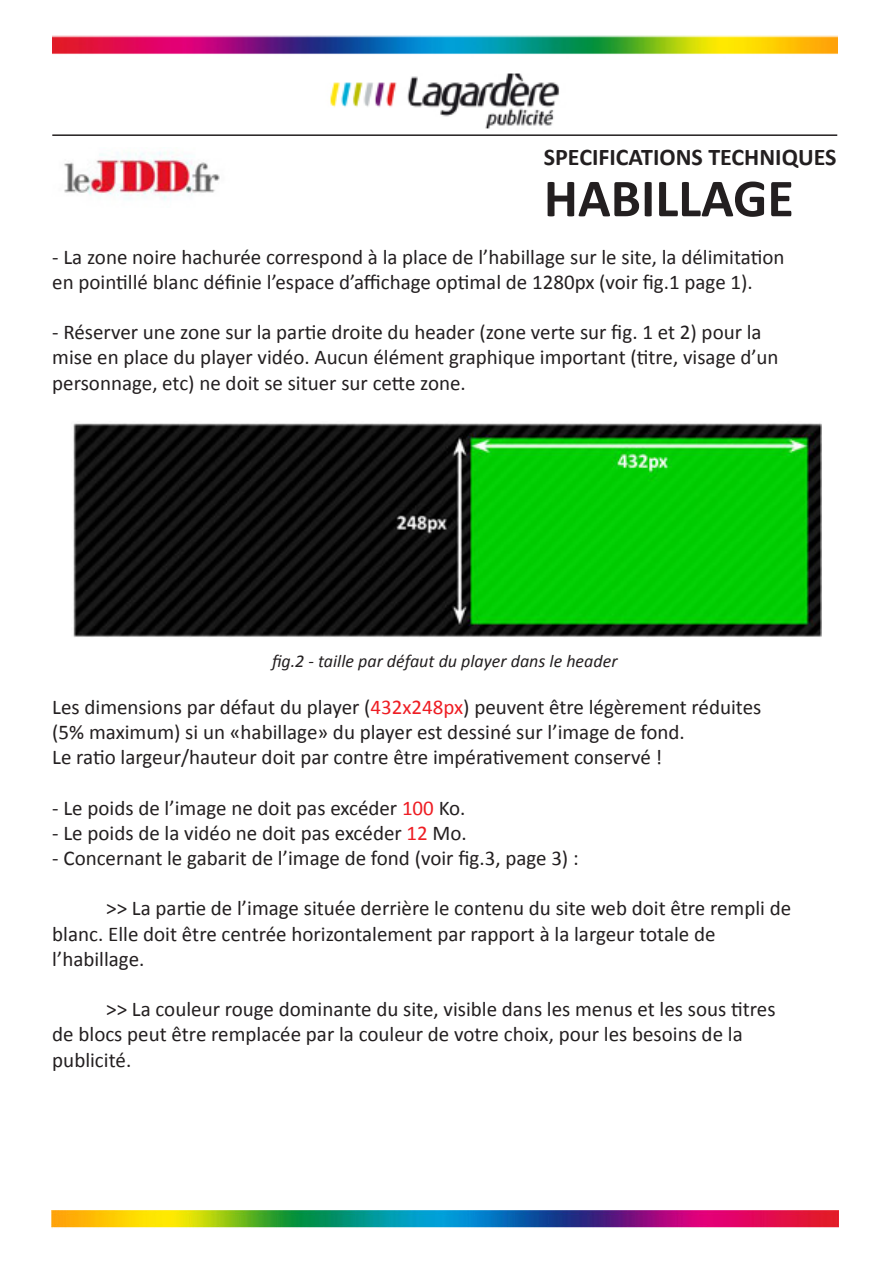
<style>
.page{position:relative;width:893px;height:1263px;background:#fff}
.page>*{position:absolute;margin:0;border:0;box-sizing:border-box;transform-origin:0 0}
.t1{font:700 54px "Calibri";color:#231f20}
.t2{font:700 24px "Calibri";color:#231f20}
.t3{font:21px "Calibri";color:#231f20}
.t4{font:italic 18px "Calibri";color:#231f20}
.s1{color:#ee1d23}
</style>
<div class="page">
<img style="left:52px;top:35px;width:785px;height:94px">
<img style="left:51px;top:1210px;width:788px;height:18px">
<hr style="left:52px;top:134px;width:785px;height:2px;background:#231f20">
<img style="left:64px;top:152px;width:156px;height:49px">
<img style="left:73px;top:423px;width:748px;height:214px">
<p class="t2" style="left:544px;top:142px;width:294px">SPECIFICATIONS TECHNIQUES</p>
<p class="t1" style="left:544px;top:165px;width:251px">HABILLAGE</p>
<p class="t3" style="left:52px;top:244px;width:734px">- La zone noire hachurée correspond à la place de l’habillage sur le site, la délimitation</p>
<p class="t3" style="left:52px;top:269px;width:702px">en pointillé blanc définie l’espace d’affichage optimal de 1280px (voir fig.1 page 1).</p>
<p class="t3" style="left:52px;top:319px;width:711px">- Réserver une zone sur la partie droite du header (zone verte sur fig. 1 et 2) pour la</p>
<p class="t3" style="left:52px;top:344px;width:728px">mise en place du player vidéo. Aucun élément graphique important (titre, visage d’un</p>
<p class="t3" style="left:52px;top:370px;width:415px">personnage, etc) ne doit se situer sur cette zone.</p>
<p class="t4" style="left:272px;top:650px;width:347px">fig.2 - taille par défaut du player dans le header</p>
<p class="t3" style="left:52px;top:694px;width:711px">Les dimensions par défaut du player (<span class="s1">432x248px</span>) peuvent être légèrement réduites</p>
<p class="t3" style="left:52px;top:719px;width:634px">(5% maximum) si un «habillage» du player est dessiné sur l’image de fond.</p>
<p class="t3" style="left:52px;top:744px;width:612px">Le ratio largeur/hauteur doit par contre être impérativement conservé !</p>
<p class="t3" style="left:52px;top:794px;width:415px">- Le poids de l’image ne doit pas excéder <span class="s1">100</span> Ko.</p>
<p class="t3" style="left:52px;top:820px;width:416px">- Le poids de la vidéo ne doit pas excéder <span class="s1">12</span> Mo.</p>
<p class="t3" style="left:52px;top:845px;width:528px">- Concernant le gabarit de l’image de fond (voir fig.3, page 3) :</p>
<p class="t3" style="left:106px;top:895px;width:686px">&gt;&gt; La partie de l’image située derrière le contenu du site web doit être rempli de</p>
<p class="t3" style="left:52px;top:920px;width:665px">blanc. Elle doit être centrée horizontalement par rapport à la largeur totale de</p>
<p class="t3" style="left:52px;top:946px;width:94px">l’habillage.</p>
<p class="t3" style="left:106px;top:996px;width:671px">&gt;&gt; La couleur rouge dominante du site, visible dans les menus et les sous titres</p>
<p class="t3" style="left:52px;top:1021px;width:692px">de blocs peut être remplacée par la couleur de votre choix, pour les besoins de la</p>
<p class="t3" style="left:52px;top:1046px;width:81px">publicité.</p>
</div>
